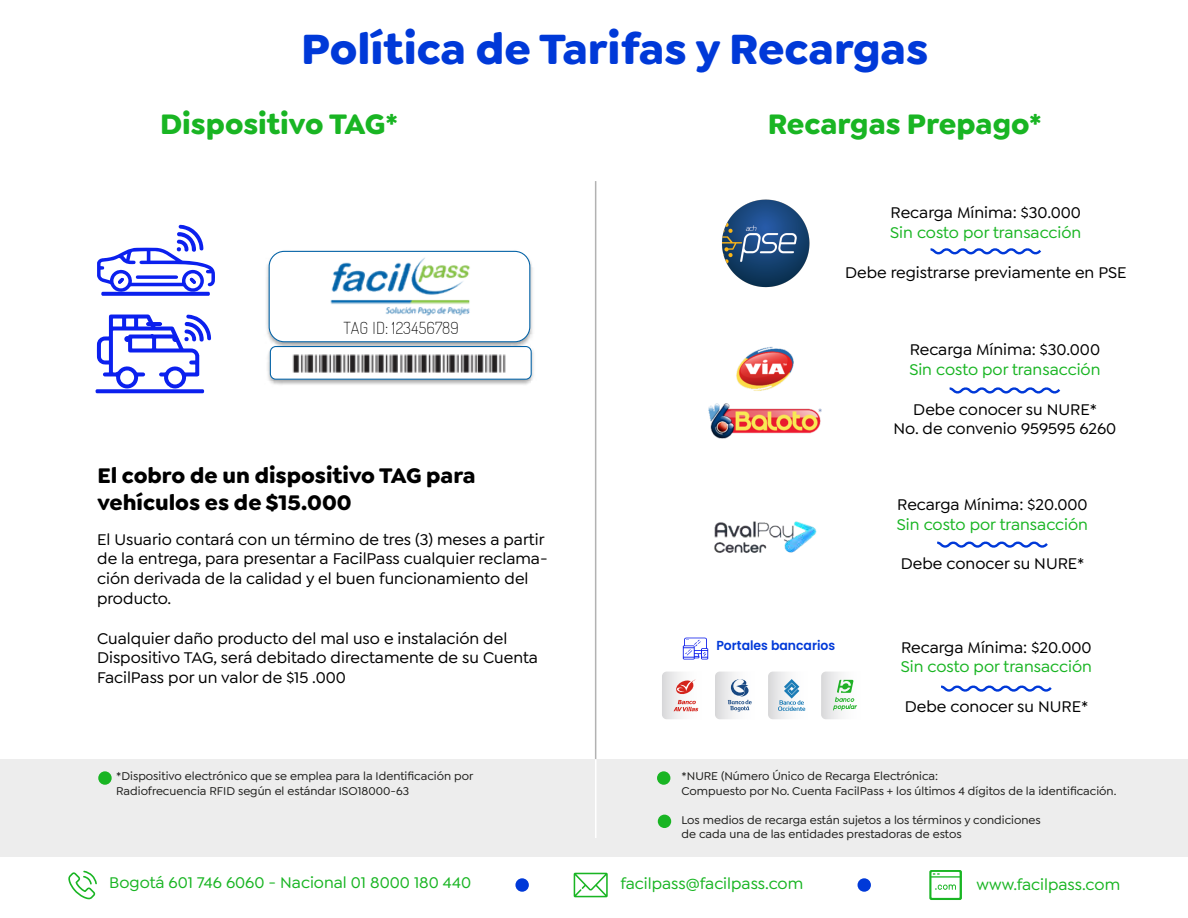
<style>
.page{position:relative;width:1188px;height:918px;background:#fff}
.page>*{position:absolute;margin:0;border:0;box-sizing:border-box;transform-origin:0 0}
.t1{font:700 45px "Goldplay";color:#0039d8}
.t2{font:700 30px "Goldplay";color:#19b523}
.t3{font:700 22.5px/27px "Goldplay";color:#000}
.t4{font:500 16.5px/19.8px "Goldplay";color:#000}
.t5{font:500 16.5px "Goldplay";color:#19b523}
.t6{font:200 16.5px "Dosis";color:#000}
.t7{font:600 13.05px "Poppins";color:#0039d8;scale:.95 1}
.t8{font:500 12px/14.4px "Goldplay";color:#1d1d1b}
</style>
<div class="page">
<div style="left:0;top:759px;width:1187px;height:98px;background:#ededed"></div>
<img style="left:714px;top:521px;width:103px;height:32px">
<hr style="left:595px;top:181px;width:1px;height:578px;background:#b2b2b2">
<hr style="left:595px;top:759px;width:2px;height:79px;background:#fff">
<svg style="left:662px;top:672px;width:196px;height:47px"></svg>
<svg style="left:683px;top:638px;width:25px;height:22px"></svg>
<img style="left:722px;top:199px;width:88px;height:89px">
<img style="left:708px;top:346px;width:114px;height:93px">
<img style="left:266px;top:250px;width:267px;height:93px">
<div style="left:269px;top:251px;width:261px;height:91px;background:#fff;border-radius:15px"></div>
<div style="left:269px;top:251px;width:261px;height:91px;border:1px solid #0362a6;border-radius:15px"></div>
<img style="left:330px;top:257px;width:140px;height:59px">
<img style="left:267px;top:343px;width:267px;height:42px">
<div style="left:270px;top:347px;width:261px;height:32px;background:#fff;border-radius:5px"></div>
<div style="left:270px;top:346px;width:262px;height:34px;border:1px solid #0362a6;border-radius:5px"></div>
<img style="left:292px;top:354px;width:214px;height:19px">
<svg style="left:101px;top:292px;width:109px;height:4px"></svg>
<svg style="left:97px;top:225px;width:118px;height:68px"></svg>
<svg style="left:96px;top:315px;width:115px;height:78px"></svg>
<svg style="left:931px;top:248px;width:110px;height:7px"></svg>
<svg style="left:950px;top:387px;width:110px;height:7px"></svg>
<svg style="left:937px;top:541px;width:111px;height:7px"></svg>
<svg style="left:941px;top:685px;width:111px;height:7px"></svg>
<div style="left:657px;top:771px;width:13px;height:14px;background:#19b523;border-radius:50%"></div>
<div style="left:98px;top:771px;width:14px;height:14px;background:#19b523;border-radius:50%"></div>
<div style="left:515px;top:878px;width:14px;height:14px;background:#0039d8;border-radius:50%"></div>
<div style="left:858px;top:878px;width:13px;height:14px;background:#0039d8;border-radius:50%"></div>
<div style="left:658px;top:815px;width:13px;height:13px;background:#19b523;border-radius:50%"></div>
<svg style="left:68px;top:871px;width:29px;height:28px"></svg>
<svg style="left:574px;top:873px;width:34px;height:24px"></svg>
<svg style="left:929px;top:870px;width:33px;height:30px"></svg>
<h1 class="t1" style="left:301px;top:20px;width:629px">Política de Tarifas y Recargas</h1>
<h2 class="t2" style="left:160px;top:104px;width:239px">Dispositivo TAG*</h2>
<h2 class="t2" style="left:768px;top:104px;width:275px">Recargas Prepago*</h2>
<p class="t6" style="left:343px;top:317px;width:117px">TAG ID: 123456789</p>
<h3 class="t3" style="left:97px;top:462px;width:380px">El cobro de un dispositivo TAG para vehículos es de $15.000</h3>
<p class="t4" style="left:97px;top:529px;width:452px">El Usuario contará con un término de tres (3) meses a partir de la entrega, para presentar a FacilPass cualquier reclama&shy;ción derivada de la calidad y el buen funcionamiento del producto.</p>
<p class="t4" style="left:97px;top:628px;width:442px">Cualquier daño producto del mal uso e instalación del<br>Dispositivo TAG, será debitado directamente de su Cuenta<br>FacilPass por un valor de $15 .000</p>
<p class="t4" style="left:891px;top:203px;width:192px">Recarga Mínima: $30.000</p>
<p class="t5" style="left:890px;top:223px;width:193px">Sin costo por transacción</p>
<p class="t4" style="left:845px;top:262px;width:283px">Debe registrarse previamente en PSE</p>
<p class="t4" style="left:910px;top:340px;width:192px">Recarga Mínima: $30.000</p>
<p class="t5" style="left:909px;top:360px;width:193px">Sin costo por transacción</p>
<p class="t4" style="left:894px;top:399px;width:224px;text-align:center">Debe conocer su NURE*<br>No. de convenio 959595 6260</p>
<p class="t4" style="left:897px;top:494px;width:192px">Recarga Mínima: $20.000</p>
<p class="t5" style="left:897px;top:515px;width:193px">Sin costo por transacción</p>
<p class="t4" style="left:901px;top:554px;width:185px">Debe conocer su NURE*</p>
<p class="t7" style="left:716px;top:638px;width:127px">Portales bancarios</p>
<p class="t4" style="left:901px;top:637px;width:192px">Recarga Mínima: $20.000</p>
<p class="t5" style="left:901px;top:657px;width:193px">Sin costo por transacción</p>
<p class="t4" style="left:905px;top:697px;width:185px">Debe conocer su NURE*</p>
<p class="t8" style="left:116px;top:769px;width:359px">*Dispositivo electrónico que se emplea para la Identificación por<br>Radiofrecuencia RFID según el estándar ISO18000-63</p>
<p class="t8" style="left:682px;top:769px;width:436px">*NURE (Número Único de Recarga Electrónica:<br>Compuesto por No. Cuenta FacilPass + los últimos 4 dígitos de la identificación.</p>
<p class="t8" style="left:682px;top:812px;width:361px">Los medios de recarga están sujetos a los términos y condiciones de cada una de las entidades prestadoras de estos</p>
<p class="t5" style="left:109px;top:873px;width:364px">Bogotá 601 746 6060 - Nacional 01 8000 180 440</p>
<p class="t5" style="left:621px;top:874px;width:184px">facilpass@facilpass.com</p>
<p class="t5" style="left:977px;top:875px;width:145px">www.facilpass.com</p>
</div>
